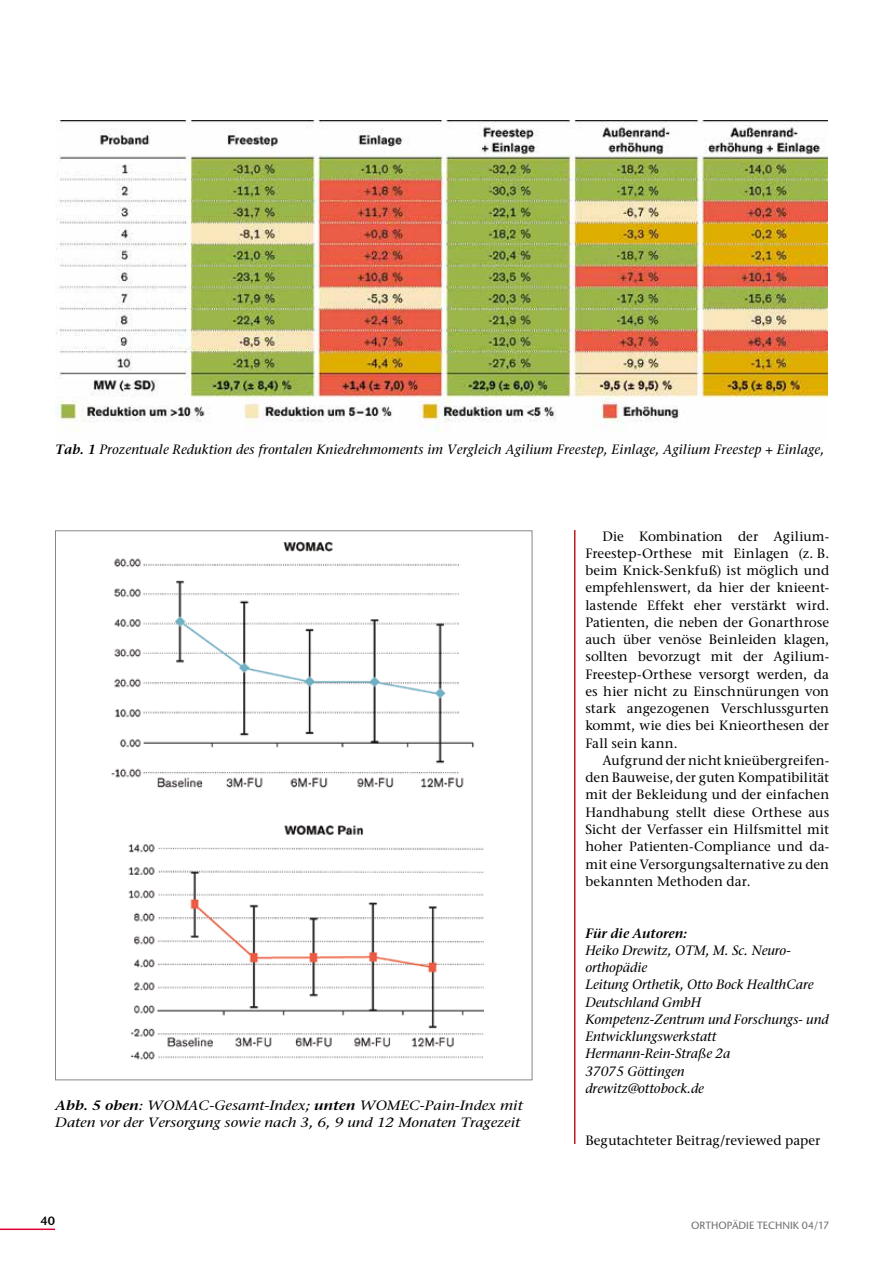
<style>
.page{position:relative;width:893px;height:1263px;background:#fff}
.page>*{position:absolute;margin:0;border:0;box-sizing:border-box;transform-origin:0 0}
.t1{font:500 13.5px/17.2px "Stone Ser ITC Std";letter-spacing:.01em;color:#000;text-align:justify}
.t2{font:italic 500 13.5px/17.2px "Stone Ser ITC Std";color:#000}
.t3{font:italic 500 13.5px/17.2px "Stone Ser ITC Std";color:#000;scale:1.12 1}
.t4{font:italic 600 13.5px "Stone Ser ITC Std";color:#000}
.t5{font:600 12px "Stone Sans ITC Std";color:#000}
.t6{font:500 10.5px "Stone Sans ITC Std";color:#6e6e6e}
.s1{font-weight:600}
</style>
<div class="page">
<hr style="left:0;top:1228px;width:55px;height:2px;background:#dd0039">
<hr style="left:574px;top:530px;width:1px;height:614px;background:#b6100e">
<img style="left:111px;top:541px;width:364px;height:247px">
<img style="left:55px;top:121px;width:772px;height:310px">
<img style="left:107px;top:825px;width:376px;height:256px">
<p class="t2" style="left:55px;top:441px;width:770px"><span class="s1">Tab. 1</span> Prozentuale Reduktion des frontalen Kniedrehmoments im Vergleich Agilium Freestep, Einlage, Agilium Freestep + Einlage,</p>
<p class="t1" style="left:585px;top:527px;width:245px;text-indent:17px">Die Kombination der Agilium-Freestep-Orthese mit Einlagen (z. B. beim Knick-Senkfuß) ist möglich und empfehlenswert, da hier der knieent&shy;lastende Effekt eher verstärkt wird.<br>Patienten, die neben der Gonarthrose auch über venöse Beinleiden klagen, sollten bevorzugt mit der Agilium-Freestep-Orthese versorgt werden, da es hier nicht zu Einschnürungen von stark angezogenen Verschlussgurten kommt, wie dies bei Knieorthesen der Fall sein kann.</p>
<p class="t1" style="left:585px;top:751px;width:245px;text-indent:17px">Aufgrund der nicht knieübergreifen&shy;den Bauweise, der guten Kompatibilität mit der Bekleidung und der einfachen Handhabung stellt diese Orthese aus Sicht der Verfasser ein Hilfsmittel mit hoher Patienten-Compliance und da&shy;mit eine Versorgungsalternative zu den bekannten Methoden dar.</p>
<p class="t3" style="left:55px;top:1097px;width:419px"><span class="s1">Abb. 5 oben</span>: WOMAC-Gesamt-Index; <span class="s1">unten</span> WOMEC-Pain-Index mit<br>Daten vor der Versorgung sowie nach 3, 6, 9 und 12 Monaten Tragezeit</p>
<p class="t4" style="left:585px;top:924px;width:103px">Für die Autoren:</p>
<p class="t2" style="left:585px;top:941px;width:245px">Heiko Drewitz, OTM, M. Sc. Neuro&shy;orthopädie<br>Leitung Orthetik, Otto Bock HealthCare<br>Deutschland GmbH<br>Kompetenz-Zentrum und Forschungs- und<br>Entwicklungswerkstatt<br>Hermann-Rein-Straße 2a<br>37075 Göttingen<br>drewitz@ottobock.de</p>
<p class="t1" style="left:585px;top:1131px;width:237px">Begutachteter Beitrag/reviewed paper</p>
<p class="t5" style="left:40px;top:1214px;width:16px">40</p>
<p class="t6" style="left:691px;top:1219px;width:140px">ORTHOPÄDIE TECHNIK 04/17</p>
</div>
